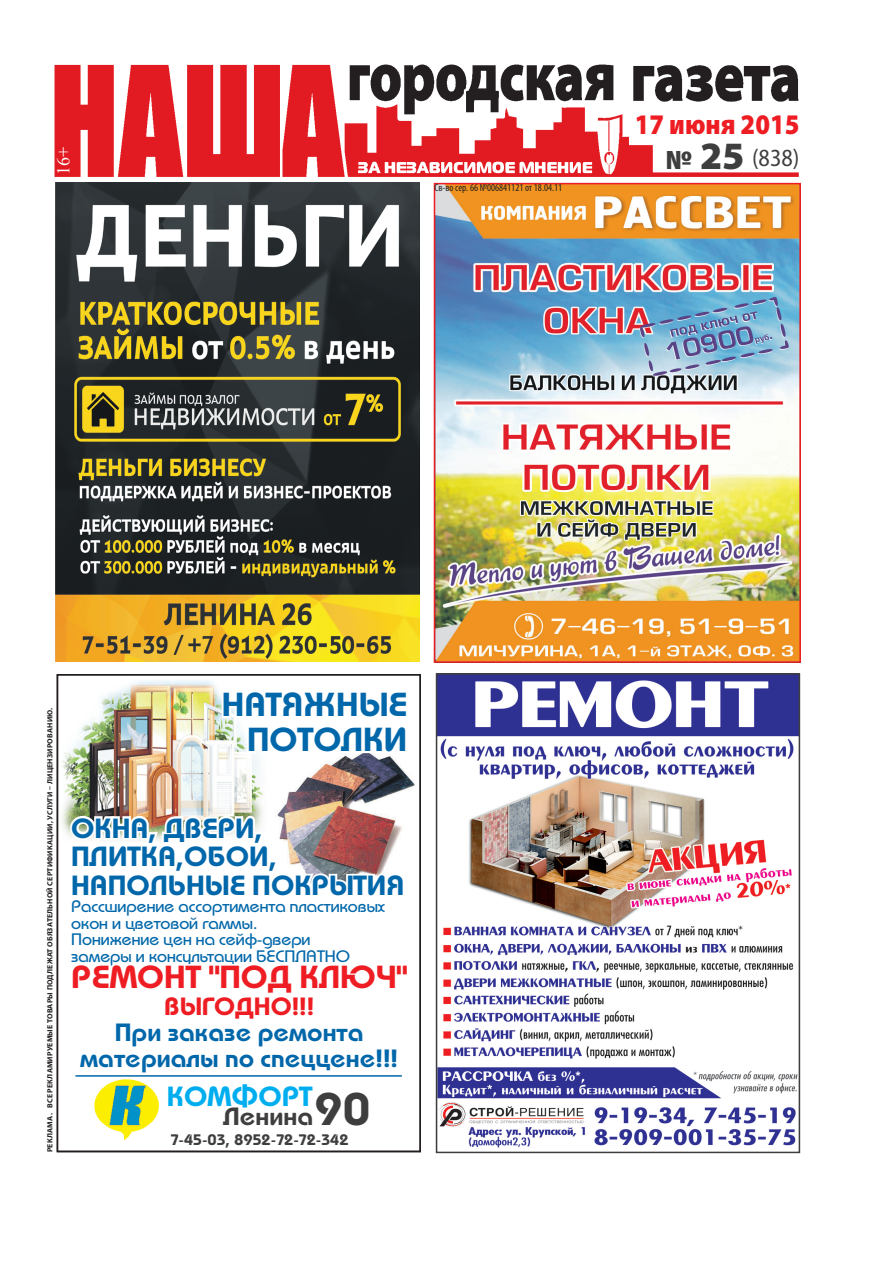
<style>
.page{position:relative;width:893px;height:1263px;background:#fff}
.page>*{position:absolute;margin:0;border:0;box-sizing:border-box;transform-origin:0 0}
.t1{font:600 45.75px "Bauhaus C";color:#3e3e3f;scale:1.08 1}
.t2{font:600 33.3px/34.8px "Bauhaus C";color:#0067aa;text-align:right;scale:1.08 1}
.t3{font:600 31.95px "Bauhaus C";color:#ee1d23;scale:1.08 1}
.t4{font:900 28.5px "Myriad Pro";color:#ee1d23;scale:.9 1}
.t5{font:600 27.75px/28.8px "Bauhaus C";color:#0067aa;scale:1.08 1}
.t6{font:600 27.75px "Bauhaus C";color:#00aeef;scale:1.08 1}
.t7{font:600 24.9px/26.4px "Bauhaus C";color:#0067aa;text-align:center;scale:1.08 1}
.t8{font:600 24.9px "Bauhaus C";color:#3e3e3f;scale:1.08 1}
.t9{font:semi-condensed 24.75px "Myriad Pro";color:#3e3e3f}
.t10{font:18px "Times New Roman";color:#fff}
.t11{font:500 16.65px/16.6px "Bauhaus C";color:#0067aa;scale:1.08 1}
.t12{font:600 15.3px "Bauhaus C";color:#3e3e3f;scale:1.08 1}
.t13{font:condensed 10.5px "Myriad Pro";color:#231f20}
.t14{font:700 7.5px "Myriad Pro";letter-spacing:.02em;color:#231f20}
.s1{font-weight:900;font-stretch:normal;font-size:27.75px}
.s2{font-weight:900;font-stretch:normal;font-size:38.85px}
.s3{color:#ee1d23}
</style>
<div class="page">
<img style="left:55px;top:183px;width:365px;height:478px">
<div style="left:57px;top:674px;width:364px;height:478px;border:2px solid #231f20"></div>
<img style="left:58px;top:675px;width:209px;height:185px">
<img style="left:278px;top:755px;width:137px;height:59px">
<svg style="left:220px;top:688px;width:153px;height:67px"></svg>
<svg style="left:65px;top:814px;width:342px;height:337px"></svg>
<div style="left:375px;top:1061px;width:9px;height:9px;border:4px solid #fff;border-radius:50%"></div>
<div style="left:383px;top:1061px;width:8px;height:9px;border:4px solid #fff;border-radius:50%"></div>
<div style="left:390px;top:1061px;width:9px;height:9px;border:4px solid #fff;border-radius:50%"></div>
<hr style="left:75px;top:1075px;width:327px;height:2px;background:#0067aa">
<img style="left:437px;top:186px;width:361px;height:474px">
<div style="left:434px;top:183px;width:367px;height:480px;border:2px solid #ee1d23"></div>
<img style="left:54px;top:64px;width:745px;height:113px">
<svg style="left:631px;top:110px;width:168px;height:29px"></svg>
<img style="left:439px;top:676px;width:358px;height:472px">
<div style="left:436px;top:673px;width:364px;height:480px;border:2px solid #3e3e3f"></div>
<p class="t10" style="left:51px;top:175px;width:30px;rotate:-90deg">16+</p>
<p class="t13" style="left:434px;top:182px;width:129px">Св-во сер. 66 №006841121 от 18.04.11</p>
<p class="t4" style="left:635px;top:108px;width:184px">17 июня 2015</p>
<p class="t9" style="left:665px;top:144px;width:135px"><span class="s1">№</span> <span class="s2">25</span> (838)</p>
<p class="t14" style="left:46px;top:1152px;width:446px;rotate:-90deg">Реклама . ВСЕ РЕКЛАМИРУЕМЫЕ ТОВАРЫ ПОДЛЕЖАТ ОБЯЗАТЕЛЬНОЙ СЕРТИФИКАЦИИ, УСЛУГИ – ЛИЦЕНЗИРОВАНИЮ.</p>
<p class="t2" style="left:222px;top:687px;width:173px">НАТЯЖНЫЕ<br>ПОТОЛКИ</p>
<p class="t5" style="left:71px;top:814px;width:310px">ОКНА, ДВЕРИ,<br>ПЛИТКА,ОБОИ,<br>НАПОЛЬНЫЕ ПОКРЫТИЯ</p>
<p class="t11" style="left:71px;top:898px;width:292px">Рассширение ассортимента пластиковых окон и цветовой гаммы.<br>Понижение цен на сейф-двери<br>замеры и консультации БЕСПЛАТНО</p>
<p class="t3" style="left:71px;top:958px;width:312px">РЕМОНТ "ПОД КЛЮЧ"</p>
<p class="t7" style="left:80px;top:993px;width:296px"><span class="s3">ВЫГОДНО!!!<br></span>При заказе ремонта материалы по спеццене!!!</p>
<p class="t6" style="left:167px;top:1080px;width:136px">КОМФОРТ</p>
<p class="t8" style="left:223px;top:1102px;width:84px">Ленина</p>
<p class="t12" style="left:171px;top:1130px;width:166px">7-45-03, 8952-72-72-342</p>
<p class="t1" style="left:314px;top:1082px;width:53px">90</p>
</div>
